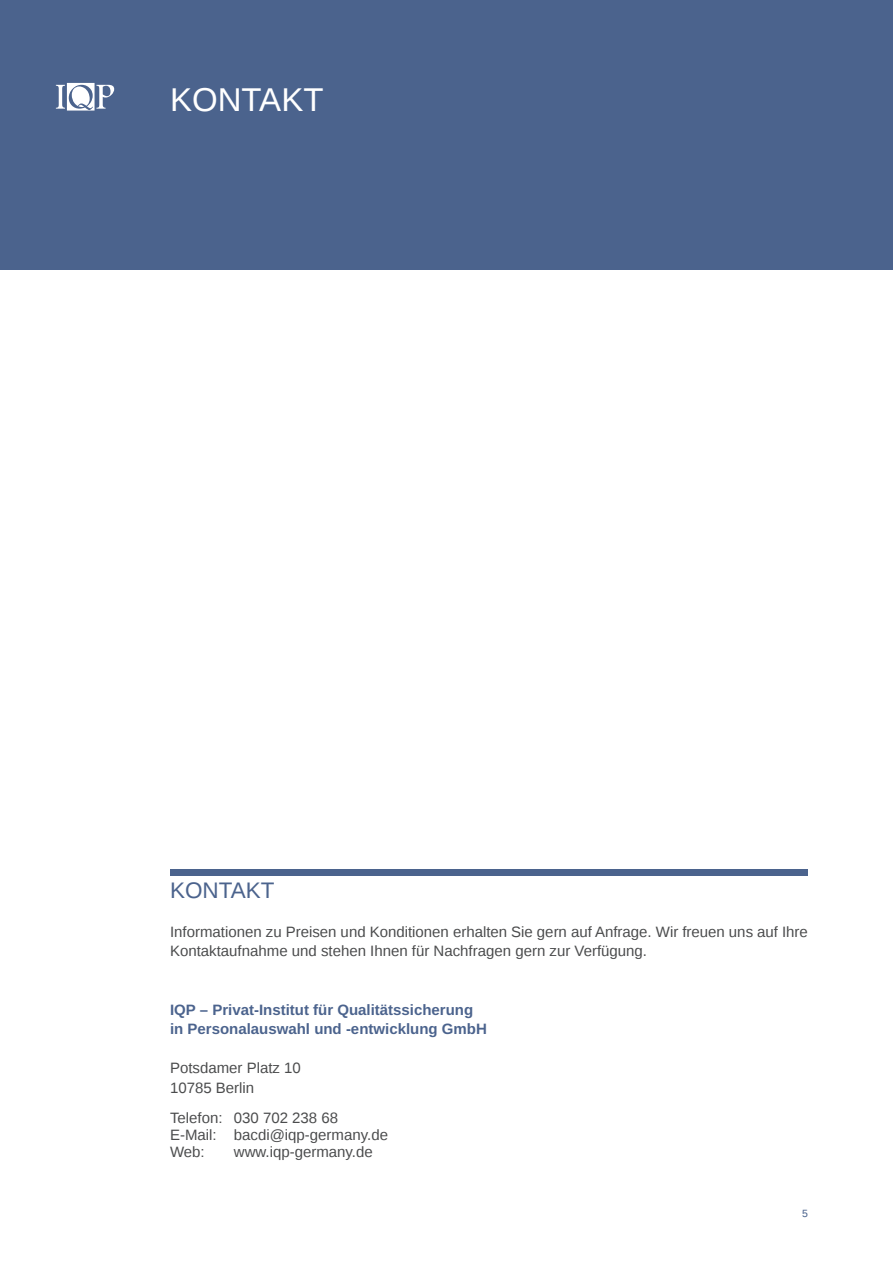
<style>
.page{position:relative;width:893px;height:1263px;background:#fff}
.page>*{position:absolute;margin:0;border:0;box-sizing:border-box;transform-origin:0 0}
.Modultext{font:33px "Liberation Sans";color:#fff}
.Headline_groß{font:22.5px "Liberation Sans";color:#4b638d}
.Standardtext_nicht_e{font:15px/19.5px "Liberation Sans";color:#4b4c4d}
.Standardtext_nicht_e-2{font:700 15px "Liberation Sans";color:#4b638d}
.t1{font:10.5px "Liberation Sans";color:#4b638d}
</style>
<div class="page">
<div style="left:0;top:0;width:893px;height:269px;background:#4b638d"></div>
<svg style="left:56px;top:83px;width:58px;height:28px"></svg>
<div style="left:170px;top:869px;width:638px;height:6px;background:#4b638d"></div>
<p class="Modultext" style="left:170px;top:81px;width:155px">KONTAKT</p>
<p class="Headline_groß" style="left:170px;top:877px;width:106px">KONTAKT</p>
<p class="Standardtext_nicht_e" style="left:170px;top:922px;width:639px">Informationen zu Preisen und Konditionen erhalten Sie gern auf Anfrage. Wir freuen uns auf Ihre<br>Kontaktaufnahme und stehen Ihnen für Nachfragen gern zur Verfügung.</p>
<p class="Standardtext_nicht_e-2" style="left:170px;top:999px;width:305px">IQP – Privat-Institut für Qualitätssicherung</p>
<p class="Standardtext_nicht_e-2" style="left:170px;top:1019px;width:318px">in Personalauswahl und -entwicklung GmbH</p>
<p class="Standardtext_nicht_e" style="left:170px;top:1059px;width:132px">Potsdamer Platz 10</p>
<p class="Standardtext_nicht_e" style="left:170px;top:1078px;width:86px">10785 Berlin</p>
<p class="Standardtext_nicht_e" style="left:170px;top:1109px;width:54px">Telefon:</p>
<p class="Standardtext_nicht_e" style="left:234px;top:1109px;width:106px">030 702 238 68</p>
<p class="Standardtext_nicht_e" style="left:170px;top:1126px;width:48px">E-Mail:</p>
<p class="Standardtext_nicht_e" style="left:234px;top:1126px;width:156px">bacdi@iqp-germany.de</p>
<p class="Standardtext_nicht_e" style="left:170px;top:1143px;width:36px">Web:</p>
<p class="Standardtext_nicht_e" style="left:234px;top:1143px;width:140px">www.iqp-germany.de</p>
<p class="t1" style="left:802px;top:1208px;width:7px">5</p>
</div>
